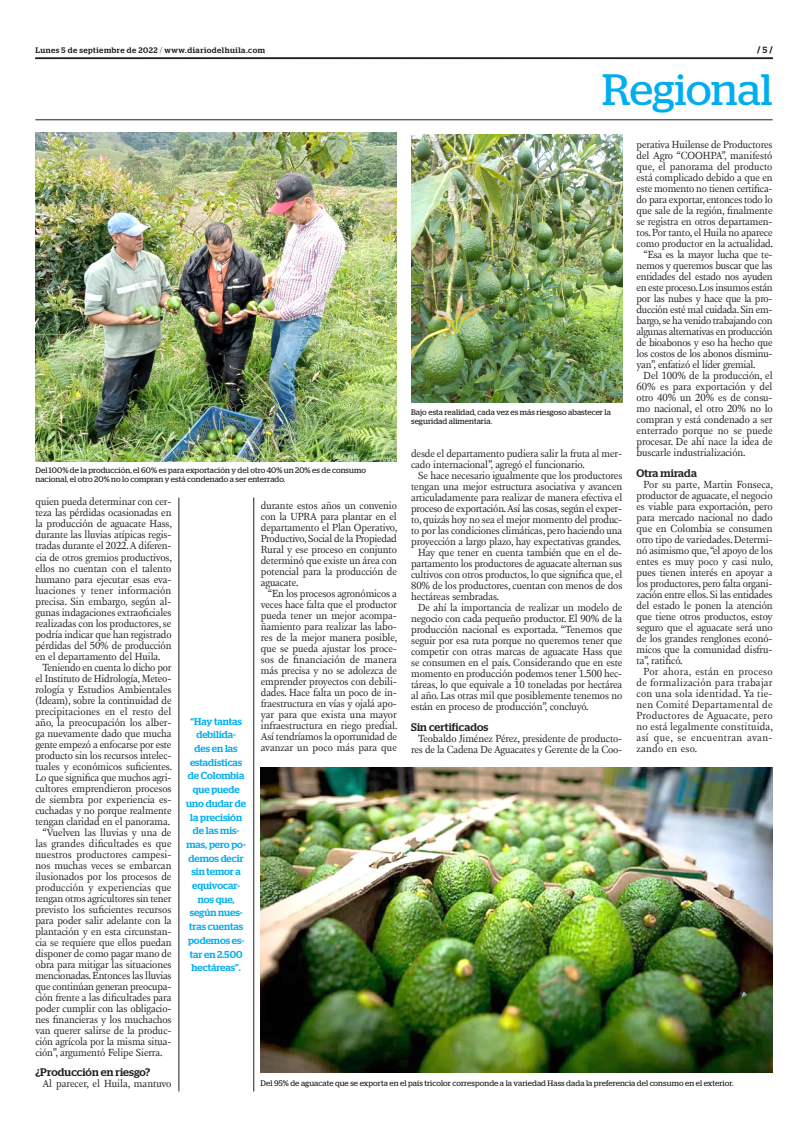
<style>
.page{position:relative;width:801px;height:1134px;background:#fff}
.page>*{position:absolute;margin:0;border:0;box-sizing:border-box;transform-origin:0 0}
.t1{font:43.9px "Stag";letter-spacing:-.005em;color:#00aeef}
.INTERTITULO{font:500 11px "Stag";letter-spacing:.01em;color:#231f20}
.TEXTO{font:10.6px/11px "New Fournier BP";letter-spacing:-.01em;color:#231f20;text-align:justify}
.DESTACADO_AZUL{font:500 10px/13.7px "Stag";color:#00aeef;text-align:center}
.t2{font:700 9px "Stag";color:#231f20}
.PIE_DE_FOTO{font:8px/9px "Stag";letter-spacing:.01em;color:#231f20}
.t3{font:500 8px "Stag";letter-spacing:.06em;color:#231f20}
.s1{font-weight:300}
.s2{font-weight:500}
</style>
<div class="page">
<svg style="left:35px;top:58px;width:738px;height:1px"></svg>
<hr style="left:35px;top:120px;width:737px;height:1px;background:#231f20">
<img style="left:411px;top:134px;width:211px;height:269px">
<img style="left:35px;top:133px;width:362px;height:328px">
<img style="left:261px;top:768px;width:511px;height:304px">
<hr style="left:253px;top:497px;width:1px;height:594px;background:#231f20">
<hr style="left:179px;top:497px;width:1px;height:594px;background:#231f20">
<p class="t3" style="left:35px;top:45px;width:231px">Lunes 5 de septiembre de 2022 <span class="s1">/</span> www.diariodelhuila.com</p>
<p class="t2" style="left:757px;top:45px;width:17px">/ <span class="s2">5</span> /</p>
<p class="t1" style="left:602px;top:65px;width:172px">Regional</p>
<p class="TEXTO" style="left:636px;top:139px;width:138px">perativa Huilense de Productores del Agro “COOHPA”, manifestó que, el panorama del producto está complicado debido a que en este momento no tienen certifica&shy;do para exportar, entonces todo lo que sale de la región, finalmente se registra en otros departamen&shy;tos. Por tanto, el Huila no aparece como productor en la actualidad.</p>
<p class="TEXTO" style="left:636px;top:249px;width:138px;text-indent:7px">“Esa es la mayor lucha que te&shy;nemos y queremos buscar que las entidades del estado nos ayuden en este proceso. Los insumos están por las nubes y hace que la pro&shy;ducción esté mal cuidada. Sin em&shy;bargo, se ha venido trabajando con algunas alternativas en producción de bioabonos y eso ha hecho que los costos de los abonos disminu&shy;yan”, enfatizó el líder gremial.</p>
<p class="TEXTO" style="left:636px;top:370px;width:138px;text-indent:7px">Del 100% de la producción, el 60% es para exportación y del otro 40% un 20% es de consu&shy;mo nacional, el otro 20% no lo compran y está condenado a ser enterrado porque no se puede procesar. De ahí nace la idea de buscarle industrialización.</p>
<p class="INTERTITULO" style="left:636px;top:466px;width:62px">Otra mirada</p>
<p class="TEXTO" style="left:636px;top:479px;width:138px;text-indent:7px">Por su parte, Martin Fonseca, productor de aguacate, el negocio es viable para exportación, pero para mercado nacional no dado que en Colombia se consumen otro tipo de variedades. Determi&shy;nó asimismo que, “el apoyo de los entes es muy poco y casi nulo, pues tienen interés en apoyar a los productores, pero falta organi&shy;zación entre ellos. Si las entidades del estado le ponen la atención que tiene otros productos, estoy seguro que el aguacate será uno de los grandes renglones econó&shy;micos que la comunidad disfru&shy;ta”, ratificó.</p>
<p class="TEXTO" style="left:636px;top:666px;width:138px;text-indent:7px">Por ahora, están en proceso de formalización para trabajar con una sola identidad. Ya tie&shy;nen Comité Departamental de Productores de Aguacate, pero no está legalmente constituida, así que, se encuentran avan&shy;zando en eso.</p>
<p class="PIE_DE_FOTO" style="left:411px;top:408px;width:201px">Bajo esta realidad, cada vez es más riesgoso abastecer la seguridad alimentaria.</p>
<p class="TEXTO" style="left:411px;top:448px;width:213px">desde el departamento pudiera salir la fruta al mer&shy;cado internacional”, agregó el funcionario.</p>
<p class="TEXTO" style="left:411px;top:470px;width:213px;text-indent:7px">Se hace necesario igualmente que los productores tengan una mejor estructura asociativa y avancen articuladamente para realizar de manera efectiva el proceso de exportación. Así las cosas, según el exper&shy;to, quizás hoy no sea el mejor momento del produc&shy;to por las condiciones climáticas, pero haciendo una proyección a largo plazo, hay expectativas grandes.</p>
<p class="TEXTO" style="left:411px;top:547px;width:213px;text-indent:7px">Hay que tener en cuenta también que en el de&shy;partamento los productores de aguacate alternan sus cultivos con otros productos, lo que significa que, el 80% de los productores, cuentan con menos de dos hectáreas sembradas.</p>
<p class="TEXTO" style="left:411px;top:602px;width:213px;text-indent:7px">De ahí la importancia de realizar un modelo de negocio con cada pequeño productor. El 90% de la producción nacional es exportada. “Tenemos que seguir por esa ruta porque no queremos tener que competir con otras marcas de aguacate Hass que se consumen en el país. Considerando que en este momento en producción podemos tener 1.500 hec&shy;táreas, lo que equivale a 10 toneladas por hectárea al año. Las otras mil que posiblemente tenemos no están en proceso de producción”, concluyó.</p>
<p class="INTERTITULO" style="left:411px;top:720px;width:79px">Sin certificados</p>
<p class="TEXTO" style="left:411px;top:732px;width:213px;text-align:right">Teobaldo Jiménez Pérez, presidente de producto&shy;res de la Cadena De Aguacates y Gerente de la Coo-</p>
<p class="PIE_DE_FOTO" style="left:35px;top:465px;width:332px">Del 100% de la producción, el 60% es para exportación y del otro 40% un 20% es de consumo nacional, el otro 20% no lo compran y está condenado a ser enterrado.</p>
<p class="TEXTO" style="left:35px;top:496px;width:138px">quien pueda determinar con cer&shy;teza las pérdidas ocasionadas en la producción de aguacate Hass, durante las lluvias atípicas regis&shy;tradas durante el 2022. A diferen&shy;cia de otros gremios productivos, ellos no cuentan con el talento humano para ejecutar esas eva&shy;luaciones y tener información precisa. Sin embargo, según al&shy;gunas indagaciones extraoficiales realizadas con los productores, se podría indicar que han registrado pérdidas del 50% de producción en el departamento del Huila.</p>
<p class="TEXTO" style="left:35px;top:661px;width:138px;text-indent:7px">Teniendo en cuenta lo dicho por el Instituto de Hidrología, Meteo&shy;rología y Estudios Ambientales (Ideam), sobre la continuidad de precipitaciones en el resto del año, la preocupación los alber&shy;ga nuevamente dado que mucha gente empezó a enfocarse por este producto sin los recursos intelec&shy;tuales y económicos suficientes.<br>Lo que significa que muchos agri&shy;cultores emprendieron procesos de siembra por experiencia es&shy;cuchadas y no porque realmente tengan claridad en el panorama.</p>
<p class="TEXTO" style="left:35px;top:826px;width:138px;text-indent:7px">“Vuelven las lluvias y una de las grandes dificultades es que nuestros productores campesi&shy;nos muchas veces se embarcan ilusionados por los procesos de producción y experiencias que tengan otros agricultores sin tener previsto los suficientes recursos para poder salir adelante con la plantación y en esta circunstan&shy;cia se requiere que ellos puedan disponer de como pagar mano de obra para mitigar las situaciones mencionadas. Entonces las lluvias que continúan generan preocupa&shy;ción frente a las dificultades para poder cumplir con las obligacio&shy;nes financieras y los muchachos van querer salirse de la produc&shy;ción agrícola por la misma situa&shy;ción”, argumentó Felipe Sierra.</p>
<p class="INTERTITULO" style="left:35px;top:1066px;width:116px">¿Producción en riesgo?</p>
<p class="TEXTO" style="left:43px;top:1078px;width:130px">Al parecer, el Huila, mantuvo</p>
<p class="TEXTO" style="left:261px;top:500px;width:138px">durante estos años un convenio con la UPRA para plantar en el departamento el Plan Operativo, Productivo, Social de la Propiedad Rural y ese proceso en conjunto determinó que existe un área con potencial para la producción de aguacate.</p>
<p class="TEXTO" style="left:261px;top:588px;width:138px;text-indent:7px">“En los procesos agronómicos a veces hace falta que el productor pueda tener un mejor acompa&shy;ñamiento para realizar las labo&shy;res de la mejor manera posible, que se pueda ajustar los proce&shy;sos de financiación de manera más precisa y no se adolezca de emprender proyectos con debili&shy;dades. Hace falta un poco de in&shy;fraestructura en vías y ojalá apo&shy;yar para que exista una mayor infraestructura en riego predial.<br>Así tendríamos la oportunidad de avanzar un poco más para que</p>
<p class="DESTACADO_AZUL" style="left:186px;top:714px;width:62px">“Hay tantas debilida-<br>des en las estadísticas de Colombia que puede uno dudar de la precisión de las mis&shy;mas, pero po&shy;demos decir sin temor a equivocar&shy;nos que, según nues&shy;tras cuentas podemos es&shy;tar en 2.500 hectáreas”.</p>
<p class="PIE_DE_FOTO" style="left:261px;top:1078px;width:474px">Del 95% de aguacate que se exporta en el país tricolor corresponde a la variedad Hass dada la preferencia del consumo en el exterior.</p>
</div>
